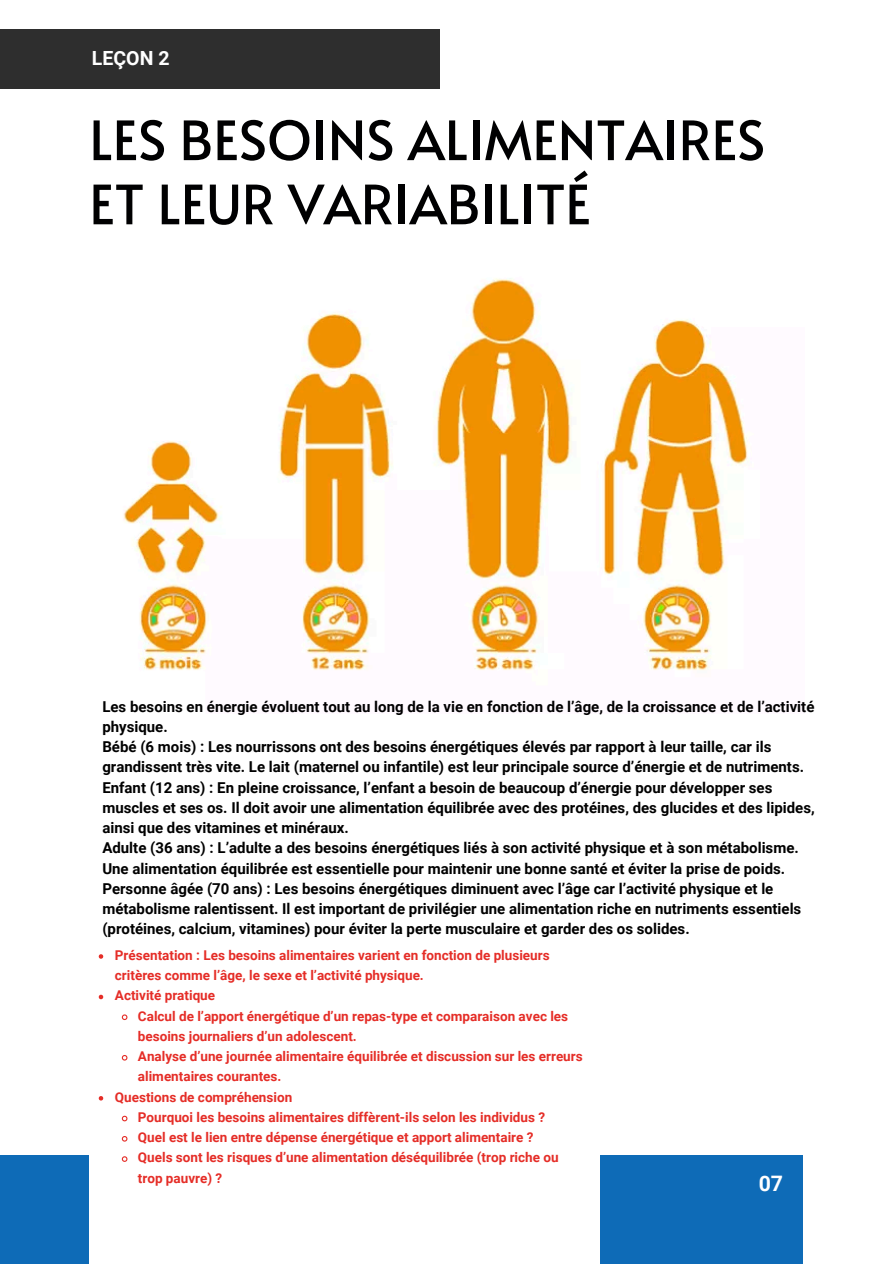
<style>
.page{position:relative;width:894px;height:1264px;background:#fff}
.page>*{position:absolute;margin:0;border:0;box-sizing:border-box;transform-origin:0 0}
.t1{font:54px/64.2px "Alata";color:#000001}
.t2{font:700 21.3px "Roboto";color:#fff}
.t3{font:700 19.5px "Roboto";color:#fff}
.t4{font:700 15px/20.2px "Roboto";color:#000}
.t5{font:700 13.5px/20.2px "Roboto";color:#e52d27}
</style>
<div class="page">
<div style="left:0;top:1154px;width:802px;height:109px;background:#0e6bb7"></div>
<div style="left:0;top:30px;width:440px;height:59px;background:#2e2e2e"></div>
<div style="left:89px;top:1090px;width:510px;height:173px;background:#fff"></div>
<img style="left:123px;top:278px;width:625px;height:392px">
<svg style="left:99px;top:954px;width:4px;height:4px"></svg>
<svg style="left:99px;top:994px;width:4px;height:5px"></svg>
<svg style="left:121px;top:1014px;width:7px;height:6px"></svg>
<svg style="left:121px;top:1055px;width:7px;height:6px"></svg>
<svg style="left:99px;top:1096px;width:4px;height:4px"></svg>
<svg style="left:121px;top:1115px;width:7px;height:7px"></svg>
<svg style="left:121px;top:1136px;width:7px;height:6px"></svg>
<svg style="left:121px;top:1156px;width:7px;height:6px"></svg>
<p class="t3" style="left:92px;top:46px;width:79px">LEÇON 2</p>
<h2 class="t1" style="left:89px;top:106px;width:677px">LES BESOINS ALIMENTAIRES<br>ET LEUR VARIABILITÉ</h2>
<p class="t4" style="left:102px;top:696px;width:713px">Les besoins en énergie évoluent tout au long de la vie en fonction de l’âge, de la croissance et de l’activité physique.<br>Bébé (6 mois) : Les nourrissons ont des besoins énergétiques élevés par rapport à leur taille, car ils grandissent très vite. Le lait (maternel ou infantile) est leur principale source d’énergie et de nutriments.<br>Enfant (12 ans) : En pleine croissance, l’enfant a besoin de beaucoup d’énergie pour développer ses muscles et ses os. Il doit avoir une alimentation équilibrée avec des protéines, des glucides et des lipides, ainsi que des vitamines et minéraux.<br>Adulte (36 ans) : L’adulte a des besoins énergétiques liés à son activité physique et à son métabolisme.<br>Une alimentation équilibrée est essentielle pour maintenir une bonne santé et éviter la prise de poids.<br>Personne âgée (70 ans) : Les besoins énergétiques diminuent avec l’âge car l’activité physique et le métabolisme ralentissent. Il est important de privilégier une alimentation riche en nutriments essentiels (protéines, calcium, vitamines) pour éviter la perte musculaire et garder des os solides.</p>
<h1 class="t5" style="left:115px;top:945px;width:436px">Présentation : Les besoins alimentaires varient en fonction de plusieurs critères comme l’âge, le sexe et l’activité physique.</h1>
<p class="t5" style="left:115px;top:985px;width:102px">Activité pratique</p>
<h3 class="t5" style="left:138px;top:1005px;width:431px">Calcul de l’apport énergétique d’un repas-type et comparaison avec les besoins journaliers d’un adolescent.</h3>
<p class="t5" style="left:138px;top:1046px;width:446px">Analyse d’une journée alimentaire équilibrée et discussion sur les erreurs alimentaires courantes.</p>
<p class="t5" style="left:115px;top:1086px;width:179px">Questions de compréhension</p>
<p class="t5" style="left:138px;top:1107px;width:408px">Pourquoi les besoins alimentaires diffèrent-ils selon les individus ?</p>
<p class="t5" style="left:138px;top:1127px;width:397px">Quel est le lien entre dépense énergétique et apport alimentaire ?</p>
<p class="t5" style="left:138px;top:1147px;width:422px">Quels sont les risques d’une alimentation déséquilibrée (trop riche ou trop pauvre) ?</p>
<p class="t2" style="left:758px;top:1171px;width:26px">07</p>
</div>
